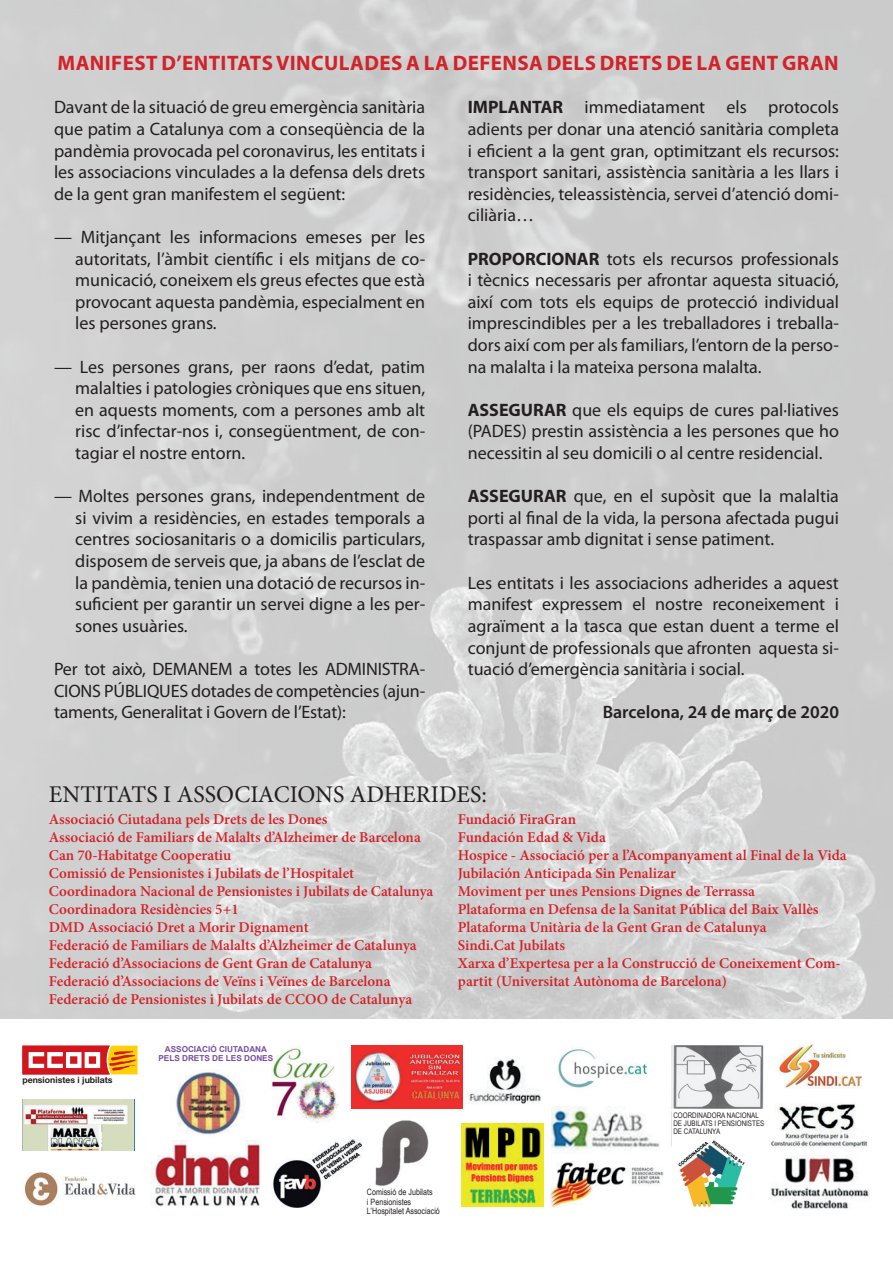
<style>
.page{position:relative;width:893px;height:1263px;background:#fff}
.page>*{position:absolute;margin:0;border:0;box-sizing:border-box;transform-origin:0 0}
.t1{font:24px "Minion Pro";color:#231f20}
.t2{font:700 21px "Myriad Pro";letter-spacing:.02em;color:#d1232a}
.t3{font:18px/21.6px "Myriad Pro";color:#231f20;text-align:justify}
.t4{font:600 18px "Myriad Pro";color:#231f20}
.t5{font:600 15px/18px "Minion Pro";color:#d1232a}
.t6{font:8.7px/9.4px "Arial Narrow";color:#231f20}
.t7{font:700 8.7px "Helvetica Neue";color:#231f20}
.t8{font:700 8.25px/9.9px "Arial";color:#784fa0;text-align:center}
.t9{font:7.65px/8.1px "Arial Narrow";color:#231f20}
.s1{font-weight:700}
</style>
<div class="page">
<img style="left:0;top:0;width:893px;height:1018px">
<svg style="left:22px;top:1046px;width:116px;height:28px"></svg>
<img style="left:551px;top:1106px;width:109px;height:45px">
<img style="left:352px;top:1046px;width:111px;height:62px">
<img style="left:271px;top:1046px;width:68px;height:76px">
<img style="left:678px;top:1140px;width:67px;height:67px">
<img style="left:150px;top:1140px;width:110px;height:67px">
<img style="left:24px;top:1172px;width:112px;height:34px">
<img style="left:550px;top:1162px;width:114px;height:45px">
<img style="left:273px;top:1140px;width:88px;height:68px">
<img style="left:466px;top:1058px;width:75px;height:46px">
<img style="left:558px;top:1049px;width:90px;height:39px">
<img style="left:22px;top:1100px;width:113px;height:51px">
<img style="left:461px;top:1124px;width:83px;height:82px">
<img style="left:176px;top:1071px;width:69px;height:64px">
<img style="left:771px;top:1155px;width:99px;height:54px">
<img style="left:771px;top:1104px;width:97px;height:44px">
<img style="left:375px;top:1120px;width:54px;height:66px">
<img style="left:671px;top:1046px;width:92px;height:62px">
<img style="left:777px;top:1043px;width:86px;height:46px">
<p class="t2" style="left:58px;top:49px;width:782px">MANIFEST D’ENTITATS VINCULADES A LA DEFENSA DELS DRETS DE LA GENT GRAN</p>
<p class="t3" style="left:54px;top:96px;width:373px">Davant de la situació de greu emergència sanitària que patim a Catalunya com a conseqüència de la pandèmia provocada pel coronavirus, les entitats i les associacions vinculades a la defensa dels drets de la gent gran manifestem el següent:</p>
<p class="t3" style="left:75px;top:226px;width:351px;text-indent:-21px">— Mitjançant les informacions emeses per les autoritats, l’àmbit científic i els mitjans de co&shy;municació, coneixem els greus efectes que està provocant aquesta pandèmia, especialment en les persones grans.</p>
<p class="t3" style="left:75px;top:356px;width:351px;text-indent:-21px">— Les persones grans, per raons d’edat, patim malalties i patologies cròniques que ens situen, en aquests moments, com a persones amb alt risc d’infectar-nos i, consegüentment, de con&shy;tagiar el nostre entorn.</p>
<p class="t3" style="left:75px;top:485px;width:351px;text-indent:-21px">— Moltes persones grans, independentment de si vivim a residències, en estades temporals a centres sociosanitaris o a domicilis particulars, disposem de serveis que, ja abans de l’esclat de la pandèmia, tenien una dotació de recursos in&shy;suficient per garantir un servei digne a les per&shy;sones usuàries.</p>
<p class="t3" style="left:54px;top:658px;width:373px">Per tot això, DEMANEM a totes les ADMINISTRA-CIONS PÚBLIQUES dotades de competències (ajun&shy;taments, Generalitat i Govern de l’Estat):</p>
<p class="t3" style="left:468px;top:96px;width:373px"><span class="s1">IMPLANTAR</span> immediatament els protocols adients per donar una atenció sanitària completa i eficient a la gent gran, optimitzant els recursos: transport sanitari, assistència sanitària a les llars i residències, teleassistència, servei d’atenció domi&shy;ciliària…</p>
<p class="t3" style="left:468px;top:248px;width:373px"><span class="s1">PROPORCIONAR</span> tots els recursos professionals i tècnics necessaris per afrontar aquesta situació, així com tots els equips de protecció individual imprescindibles per a les treballadores i treballa&shy;dors així com per als familiars, l’entorn de la perso&shy;na malalta i la mateixa persona malalta.</p>
<p class="t3" style="left:468px;top:399px;width:373px"><span class="s1">ASSEGURAR</span> que els equips de cures pal·liatives (PADES) prestin assistència a les persones que ho necessitin al seu domicili o al centre residencial.</p>
<p class="t3" style="left:468px;top:485px;width:373px"><span class="s1">ASSEGURAR</span> que, en el supòsit que la malaltia porti al final de la vida, la persona afectada pugui traspassar amb dignitat i sense patiment.</p>
<p class="t3" style="left:468px;top:572px;width:373px">Les entitats i les associacions adherides a aquest manifest expressem el nostre reconeixement i agraïment a la tasca que estan duent a terme el conjunt de professionals que afronten aquesta si&shy;tuació d’emergència sanitària i social.</p>
<p class="t4" style="left:603px;top:701px;width:238px">Barcelona, 24 de març de 2020</p>
<h1 class="t1" style="left:49px;top:778px;width:440px">ENTITATS I ASSOCIACIONS ADHERIDES:</h1>
<p class="t5" style="left:49px;top:810px;width:386px">Associació Ciutadana pels Drets de les Dones<br>Associació de Familiars de Malalts d’Alzheimer de Barcelona Can 70-Habitatge Cooperatiu<br>Comissió de Pensionistes i Jubilats de l’Hospitalet Coordinadora Nacional de Pensionistes i Jubilats de Catalunya Coordinadora Residències 5+1<br>DMD Associació Dret a Morir Dignament<br>Federació de Familiars de Malalts d’Alzheimer de Catalunya Federació d’Associacions de Gent Gran de Catalunya Federació d’Associacions de Veïns i Veïnes de Barcelona Federació de Pensionistes i Jubilats de CCOO de Catalunya</p>
<p class="t7" style="left:22px;top:1074px;width:92px">pensionistes i jubilats</p>
<p class="t8" style="left:158px;top:1044px;width:116px">ASSOCIACIÓ CIUTADANA<br>PELS DRETS DE LES DONES</p>
<p class="t5" style="left:458px;top:810px;width:390px">Fundació FiraGran<br>Fundación Edad &amp; Vida<br>Hospice - Associació per a l’Acompanyament al Final de la Vida Jubilación Anticipada Sin Penalizar<br>Moviment per unes Pensions Dignes de Terrassa<br>Plataforma en Defensa de la Sanitat Pública del Baix Vallès Plataforma Unitària de la Gent Gran de Catalunya<br>Sindi.Cat Jubilats<br>Xarxa d’Expertesa per a la Construcció de Coneixement Com&shy;partit (Universitat Autònoma de Barcelona)</p>
<p class="t9" style="left:673px;top:1111px;width:92px">COORDINADORA NACIONAL<br>DE JUBILATS I PENSIONISTES<br>DE CATALUNYA</p>
<p class="t6" style="left:367px;top:1187px;width:74px">Comissió de Jubilats<br>i Pensionistes<br>L’Hospitalet Associació</p>
</div>
